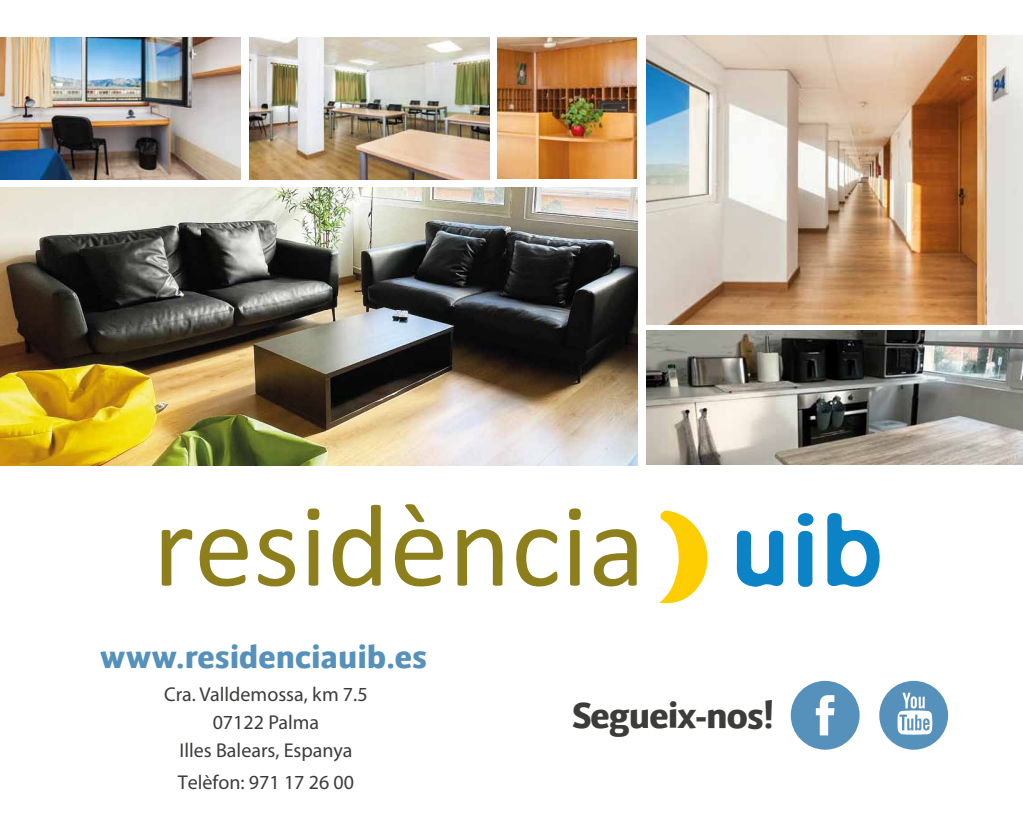
<style>
.page{position:relative;width:1023px;height:833px;background:#fff}
.page>*{position:absolute;margin:0;border:0;box-sizing:border-box;transform-origin:0 0}
.t1{font:700 38.12px "UI Bsans";letter-spacing:-.025em;color:#3c3c3b}
.t2{font:700 34.12px "UI Bsans";color:#5691bb}
.t3{font:20px/28px "Myriad Pro";color:#3c3c3b;text-align:center}
</style>
<div class="page">
<img style="left:646px;top:35px;width:376px;height:289px">
<img style="left:497px;top:37px;width:139px;height:141px">
<img style="left:0;top:37px;width:240px;height:142px">
<img style="left:0;top:188px;width:637px;height:277px">
<img style="left:249px;top:38px;width:240px;height:141px">
<svg style="left:736px;top:530px;width:47px;height:57px"></svg>
<svg style="left:570px;top:529px;width:9px;height:57px"></svg>
<svg style="left:308px;top:529px;width:10px;height:57px"></svg>
<svg style="left:516px;top:529px;width:41px;height:58px"></svg>
<svg style="left:593px;top:529px;width:44px;height:58px"></svg>
<svg style="left:457px;top:529px;width:45px;height:57px"></svg>
<svg style="left:394px;top:529px;width:49px;height:58px"></svg>
<svg style="left:258px;top:529px;width:37px;height:57px"></svg>
<svg style="left:199px;top:529px;width:49px;height:58px"></svg>
<svg style="left:161px;top:529px;width:31px;height:57px"></svg>
<svg style="left:827px;top:513px;width:52px;height:74px"></svg>
<svg style="left:797px;top:513px;width:16px;height:74px"></svg>
<svg style="left:659px;top:510px;width:49px;height:94px"></svg>
<svg style="left:569px;top:508px;width:12px;height:12px"></svg>
<svg style="left:307px;top:508px;width:13px;height:12px"></svg>
<svg style="left:332px;top:505px;width:49px;height:82px"></svg>
<svg style="left:405px;top:504px;width:19px;height:18px"></svg>
<div style="left:790px;top:681px;width:69px;height:68px;background:#5691bb;border-radius:50%"></div>
<svg style="left:815px;top:695px;width:19px;height:40px"></svg>
<div style="left:879px;top:681px;width:68px;height:68px;background:#5691bb;border-radius:50%"></div>
<svg style="left:897px;top:692px;width:35px;height:43px"></svg>
<img style="left:646px;top:330px;width:376px;height:135px">
<h2 class="t2" style="left:100px;top:637px;width:328px">www.residenciauib.es</h2>
<p class="t3" style="left:164px;top:680px;width:205px">Cra. Valldemossa, km 7.5<br>07122 Palma<br>Illes Balears, Espanya</p>
<p class="t3" style="left:178px;top:768px;width:178px">Telèfon: 971 17 26 00</p>
<h1 class="t1" style="left:572px;top:693px;width:204px">Segueix-nos!</h1>
</div>
